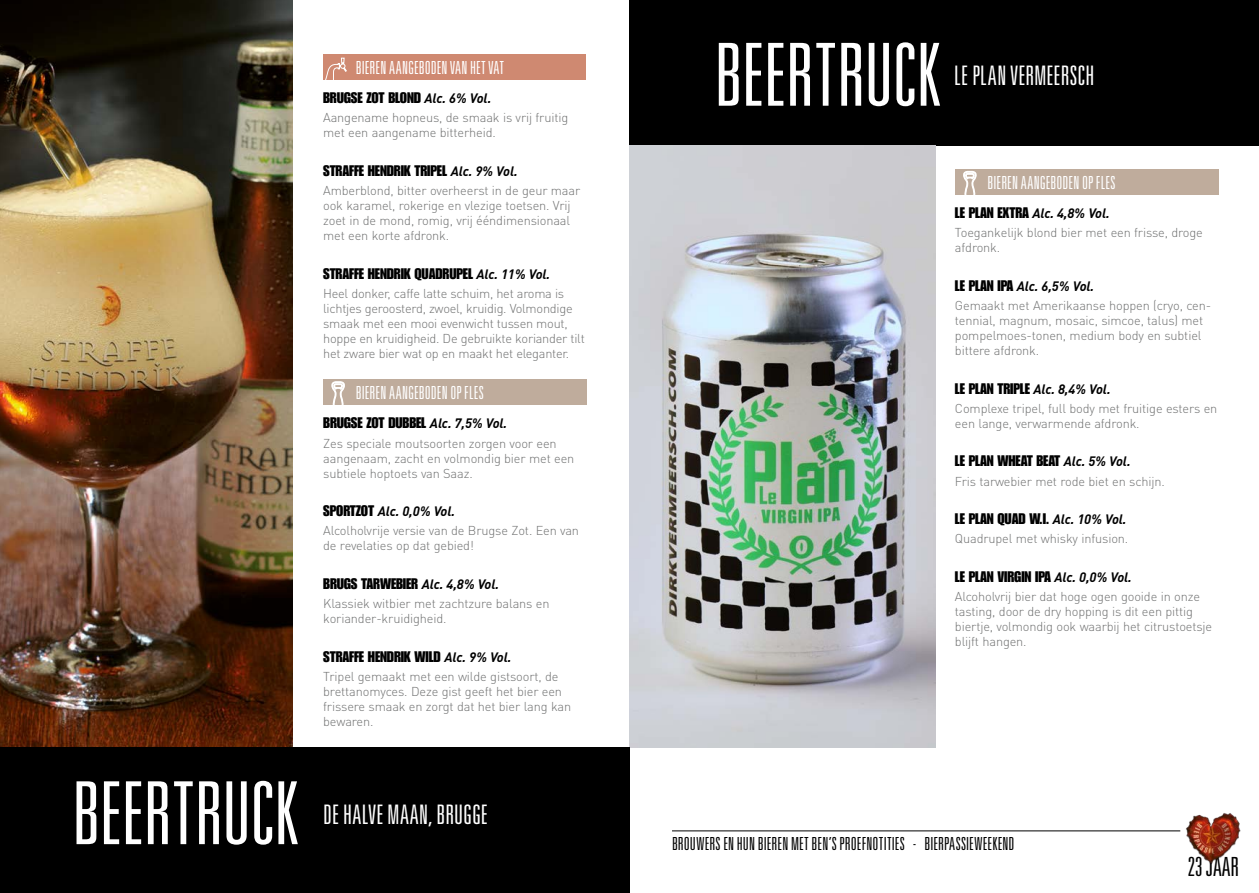
<style>
.page{position:relative;width:1259px;height:893px;background:#fff}
.page>*{position:absolute;margin:0;border:0;box-sizing:border-box;transform-origin:0 0}
.t1{font:300 ultra-condensed 87px "Univers LT Std";letter-spacing:-.005em;color:#fff}
.t2{font:300 ultra-condensed 26.85px "Univers LT Std";letter-spacing:.005em;color:#fff}
.t3{font:300 ultra-condensed 26.4px "Univers LT Std";color:#000}
.t4{font:300 ultra-condensed 18px "Univers LT Std";color:#fff}
.t5{font:300 ultra-condensed 18px "Univers LT Std";letter-spacing:.01em;color:#000}
.t6{font:15px "Impact LT Std";letter-spacing:-.01em;color:#000}
.t7{font:italic 700 13.5px "DIN Pro";letter-spacing:-.015em;color:#000}
.t8{font:300 12.75px/15px "DIN Pro";letter-spacing:-.01em;color:#6f7070}
.s1{font-family:"DIN Pro";font-weight:700;font-style:italic;font-size:13.5px}
.s2{font-family:"Impact LT Std";font-weight:400;font-style:normal;font-size:15px}
</style>
<div class="page">
<div style="left:629px;top:0;width:630px;height:146px;background:#000"></div>
<div style="left:323px;top:379px;width:264px;height:26px;background:#bfac9c"></div>
<svg style="left:332px;top:381px;width:13px;height:24px"></svg>
<div style="left:323px;top:54px;width:262px;height:26px;background:#cf8971"></div>
<svg style="left:325px;top:57px;width:22px;height:23px"></svg>
<img style="left:0;top:0;width:293px;height:747px">
<img style="left:629px;top:146px;width:306px;height:601px">
<div style="left:0;top:747px;width:629px;height:146px;background:#000"></div>
<div style="left:955px;top:169px;width:263px;height:26px;background:#bfac9c"></div>
<svg style="left:963px;top:171px;width:13px;height:24px"></svg>
<img style="left:1179px;top:813px;width:62px;height:52px">
<hr style="left:672px;top:831px;width:508px;height:1px;background:#000">
<h1 class="t1" style="left:72px;top:768px;width:228px">BEERTRUCK</h1>
<h3 class="t4" style="left:356px;top:59px;width:150px">BIEREN AANGEBODEN VAN HET VAT</h3>
<p class="t6" style="left:323px;top:89px;width:170px">BRUGSE ZOT BLOND <span class="s1">Alc. 6% Vol.</span></p>
<p class="t8" style="left:323px;top:110px;width:247px">Aangename hopneus, de smaak is vrij fruitig met een aangename bitterheid.</p>
<p class="t6" style="left:323px;top:162px;width:196px">STRAFFE HENDRIK TRIPEL <span class="s1">Alc. 9% Vol.</span></p>
<p class="t8" style="left:323px;top:182px;width:259px">Amberblond, bitter overheerst in de geur maar ook karamel, rokerige en vlezige toetsen. Vrij zoet in de mond, romig, vrij ééndimensionaal met een korte afdronk.</p>
<p class="t6" style="left:323px;top:265px;width:228px">STRAFFE HENDRIK QUADRUPEL <span class="s1">Alc. 11% Vol.</span></p>
<p class="t8" style="left:323px;top:285px;width:263px">Heel donker, caffe latte schuim, het aroma is lichtjes geroosterd, zwoel, kruidig. Volmondige smaak met een mooi evenwicht tussen mout, hoppe en kruidigheid. De gebruikte koriander tilt het zware bier wat op en maakt het eleganter.</p>
<h3 class="t4" style="left:356px;top:383px;width:129px">BIEREN AANGEBODEN OP FLES</h3>
<p class="t6" style="left:323px;top:414px;width:186px">BRUGSE ZOT DUBBEL <span class="s1">Alc. 7,5% Vol.</span></p>
<p class="t8" style="left:323px;top:435px;width:253px">Zes speciale moutsoorten zorgen voor een aangenaam, zacht en volmondig bier met een subtiele hoptoets van Saaz.</p>
<p class="t7" style="left:323px;top:502px;width:133px"><span class="s2">SPORTZOT</span> Alc. 0,0% Vol.</p>
<p class="t8" style="left:323px;top:523px;width:257px">Alcolholvrije versie van de Brugse Zot. Een van de revelaties op dat gebied!</p>
<p class="t6" style="left:323px;top:575px;width:177px">BRUGS TARWEBIER <span class="s1">Alc. 4,8% Vol.</span></p>
<p class="t8" style="left:323px;top:595px;width:228px">Klassiek witbier met zachtzure balans en koriander-kruidigheid.</p>
<p class="t6" style="left:323px;top:648px;width:190px">STRAFFE HENDRIK WILD <span class="s1">Alc. 9% Vol.</span></p>
<p class="t8" style="left:323px;top:668px;width:249px">Tripel gemaakt met een wilde gistsoort, de brettanomyces. Deze gist geeft het bier een frissere smaak en zorgt dat het bier lang kan bewaren.</p>
<h2 class="t2" style="left:323px;top:800px;width:166px">DE HALVE MAAN, BRUGGE</h2>
<h1 class="t1" style="left:714px;top:30px;width:228px">BEERTRUCK</h1>
<h2 class="t2" style="left:954px;top:61px;width:142px">LE PLAN VERMEERSCH</h2>
<h3 class="t4" style="left:987px;top:173px;width:129px">BIEREN AANGEBODEN OP FLES</h3>
<p class="t7" style="left:955px;top:204px;width:156px"><span class="s2">LE PLAN EXTRA</span> Alc. 4,8% Vol.</p>
<p class="t8" style="left:955px;top:225px;width:249px">Toegankelijk blond bier met een frisse, droge afdronk.</p>
<p class="t7" style="left:955px;top:277px;width:141px"><span class="s2">LE PLAN IPA</span> Alc. 6,5% Vol.</p>
<p class="t8" style="left:955px;top:297px;width:258px">Gemaakt met Amerikaanse hoppen (cryo, cen&shy;tennial, magnum, mosaic, simcoe, talus) met pompelmoes-tonen, medium body en subtiel bittere afdronk.</p>
<p class="t6" style="left:955px;top:379px;width:157px">LE PLAN TRIPLE <span class="s1">Alc. 8,4% Vol.</span></p>
<p class="t8" style="left:955px;top:400px;width:264px">Complexe tripel, full body met fruitige esters en een lange, verwarmende afdronk.</p>
<p class="t6" style="left:955px;top:452px;width:177px">LE PLAN WHEAT BEAT <span class="s1">Alc. 5% Vol.</span></p>
<p class="t8" style="left:955px;top:473px;width:211px">Fris tarwebier met rode biet en schijn.</p>
<p class="t6" style="left:955px;top:510px;width:173px">LE PLAN QUAD W.I. <span class="s1">Alc. 10% Vol.</span></p>
<p class="t8" style="left:955px;top:531px;width:175px">Quadrupel met whisky infusion.</p>
<p class="t6" style="left:955px;top:568px;width:178px">LE PLAN VIRGIN IPA <span class="s1">Alc. 0,0% Vol.</span></p>
<p class="t8" style="left:955px;top:588px;width:259px">Alcoholvrij bier dat hoge ogen gooide in onze tasting, door de dry hopping is dit een pittig biertje, volmondig ook waarbij het citrustoetsje blijft hangen.</p>
<h3 class="t5" style="left:672px;top:835px;width:344px">BROUWERS EN HUN BIEREN MET BEN’S PROEFNOTITIES - BIERPASSIEWEEKEND</h3>
<h3 class="t3" style="left:1187px;top:853px;width:53px">23 JAAR</h3>
</div>
